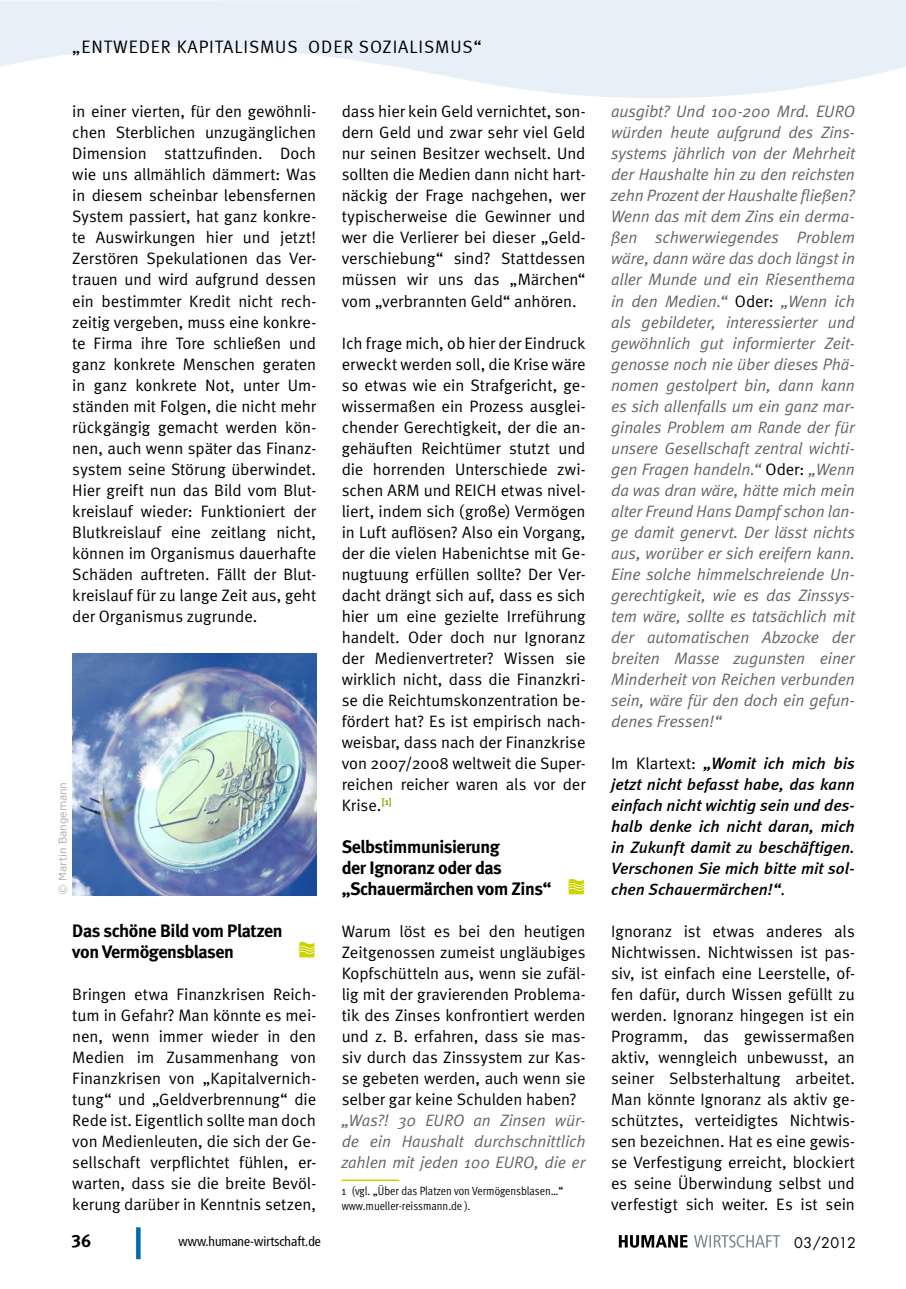
<style>
.page{position:relative;width:906px;height:1289px;background:#fff}
.page>*{position:absolute;margin:0;border:0;box-sizing:border-box;transform-origin:0 0}
.Zwischenüberschrift{font:700 18px/21px "Meta";letter-spacing:-.02em;color:#000}
.t1{font:18px "Meta Normal LF";letter-spacing:.05em;color:#000}
.t2{font:18px "Meta Bold LF";color:#000}
.Fließtext_Meta_Norma{font:16.5px/21px "Meta Normal";letter-spacing:-.005em;color:#000;text-align:justify}
.Fußnote{font:italic 16.5px/21px "Meta Normal";letter-spacing:-.005em;color:#646567;text-align:justify}
.Fließtext_Meta_Norma-2{font:italic 500 16.5px/21px "Meta";letter-spacing:-.005em;color:#000;text-align:justify}
.Fließtext_Meta_Norma-3{font:italic 16.5px/21px "Meta Normal";letter-spacing:-.005em;color:#646567;text-align:justify}
.t3{font:14.25px "Futura";letter-spacing:.005em;color:#000}
.t4{font:condensed 13.5px "Frutiger 57";color:#000}
.Fußnote-2{font:12px/15px "Meta Cond Normal";color:#000}
.t5{font:10.5px "MS Reference Sans Serif";letter-spacing:-.005em;color:#646567}
.s1{font-style:normal;color:#000}
.s2{font-family:"Meta Normal";font-weight:400;font-style:normal}
</style>
<div class="page">
<div style="left:136px;top:1227px;width:5px;height:32px;background:#006bb0"></div>
<svg style="left:619px;top:1235px;width:68px;height:12px"></svg>
<svg style="left:694px;top:1235px;width:86px;height:12px"></svg>
<svg style="left:298px;top:942px;width:17px;height:15px"></svg>
<svg style="left:568px;top:878px;width:17px;height:16px"></svg>
<hr style="left:342px;top:1179px;width:57px;height:1px;background:#cdcd00">
<img style="left:72px;top:653px;width:244px;height:242px">
<svg style="left:0;top:0;width:906px;height:98px;fill:#e7f0f9"></svg>
<p class="t1" style="left:72px;top:36px;width:12px">„ENTWEDER</p>
<p class="t1" style="left:177px;top:36px;width:42px">KAPITALIS</p>
<p class="t1" style="left:260px;top:36px;width:27px">MUS</p>
<p class="t1" style="left:308px;top:36px;width:24px">ODER</p>
<p class="t1" style="left:359px;top:36px;width:34px">SOZIALIS</p>
<p class="t1" style="left:435px;top:36px;width:26px">MUS“</p>
<p class="Fließtext_Meta_Norma" style="left:72px;top:101px;width:245px">in einer vierten, für den gewöhnli&shy;chen Sterblichen unzugänglichen Dimension stattzufinden. Doch wie uns allmählich dämmert: Was in diesem scheinbar lebensfernen System passiert, hat ganz konkre&shy;te Auswirkungen hier und jetzt!<br>Zerstören Spekulationen das Ver&shy;trauen und wird aufgrund dessen ein bestimmter Kredit nicht rech&shy;zeitig vergeben, muss eine konkre&shy;te Firma ihre Tore schließen und ganz konkrete Menschen geraten in ganz konkrete Not, unter Um&shy;ständen mit Folgen, die nicht mehr rückgängig gemacht werden kön&shy;nen, auch wenn später das Finanz&shy;system seine Störung überwindet.<br>Hier greift nun das Bild vom Blut&shy;kreislauf wieder: Funktioniert der Blutkreislauf eine zeitlang nicht, können im Organismus dauerhafte Schäden auftreten. Fällt der Blut&shy;kreislauf für zu lange Zeit aus, geht der Organismus zugrunde.</p>
<p class="t5" style="left:56px;top:894px;width:114px;rotate:-90deg">© Martin Bangemann</p>
<p class="Zwischenüberschrift" style="left:72px;top:919px;width:212px">Das schöne Bild vom Platzen von Vermögensblasen</p>
<p class="Fließtext_Meta_Norma" style="left:72px;top:983px;width:245px">Bringen etwa Finanzkrisen Reich&shy;tum in Gefahr? Man könnte es mei&shy;nen, wenn immer wieder in den Medien im Zusammenhang von Finanzkrisen von „Kapitalvernich&shy;tung“ und „Geldverbrennung“ die Rede ist. Eigentlich sollte man doch von Medienleuten, die sich der Ge&shy;sellschaft verpflichtet fühlen, er&shy;warten, dass sie die breite Bevöl&shy;kerung darüber in Kenntnis setzen,</p>
<p class="Fließtext_Meta_Norma" style="left:342px;top:101px;width:245px">dass hier kein Geld vernichtet, son&shy;dern Geld und zwar sehr viel Geld nur seinen Besitzer wechselt. Und sollten die Medien dann nicht hart&shy;näckig der Frage nachgehen, wer typischerweise die Gewinner und wer die Verlierer bei dieser „Geld&shy;verschiebung“ sind? Stattdessen müssen wir uns das „Märchen“ vom „verbrannten Geld“ anhören.</p>
<p class="Fließtext_Meta_Norma" style="left:342px;top:332px;width:245px">Ich frage mich, ob hier der Eindruck erweckt werden soll, die Krise wäre so etwas wie ein Strafgericht, ge&shy;wissermaßen ein Prozess ausglei&shy;chender Gerechtigkeit, der die an&shy;gehäuften Reichtümer stutzt und die horrenden Unterschiede zwi&shy;schen ARM und REICH etwas nivel&shy;liert, indem sich (große) Vermögen in Luft auflösen? Also ein Vorgang, der die vielen Habenichtse mit Ge&shy;nugtuung erfüllen sollte? Der Ver&shy;dacht drängt sich auf, dass es sich hier um eine gezielte Irreführung handelt. Oder doch nur Ignoranz der Medienvertreter? Wissen sie wirklich nicht, dass die Finanzkri&shy;se die Reichtumskonzentration be&shy;fördert hat? Es ist empirisch nach&shy;weisbar, dass nach der Finanzkrise von 2007/2008 weltweit die Super&shy;reichen reicher waren als vor der Krise.<sup>[1]</sup></p>
<p class="Zwischenüberschrift" style="left:342px;top:835px;width:211px">Selbstimmunisierung<br>der Ignoranz oder das „Schauermärchen vom Zins“</p>
<p class="Fließtext_Meta_Norma" style="left:342px;top:920px;width:245px">Warum löst es bei den heutigen Zeitgenossen zumeist ungläubiges Kopfschütteln aus, wenn sie zufäl&shy;lig mit der gravierenden Problema&shy;tik des Zinses konfrontiert werden und z. B. erfahren, dass sie mas&shy;siv durch das Zinssystem zur Kas&shy;se gebeten werden, auch wenn sie selber gar keine Schulden haben?</p>
<p class="Fließtext_Meta_Norma-3" style="left:342px;top:1109px;width:245px">„Was?! 30 EURO an Zinsen wür&shy;de ein Haushalt durchschnittlich zahlen mit jeden 100 EURO, die er</p>
<p class="Fußnote-2" style="left:342px;top:1183px;width:223px">1 (vgl. „Über das Platzen von Vermögensblasen…“ www.mueller-reissmann.de ).</p>
<p class="Fußnote" style="left:611px;top:101px;width:245px">ausgibt? Und 100-200 Mrd. EURO würden heute aufgrund des Zins&shy;systems jährlich von der Mehrheit der Haushalte hin zu den reichsten zehn Prozent der Haushalte fließen?<br>Wenn das mit dem Zins ein derma&shy;ßen schwerwiegendes Problem wäre, dann wäre das doch längst in aller Munde und ein Riesenthema in den Medien.“ <span class="s1">Oder:</span> „Wenn ich als gebildeter, interessierter und gewöhnlich gut informierter Zeit&shy;genosse noch nie über dieses Phä&shy;nomen gestolpert bin, dann kann es sich allenfalls um ein ganz mar&shy;ginales Problem am Rande der für unsere Gesellschaft zentral wichti&shy;gen Fragen handeln.“ <span class="s1">Oder:</span> „Wenn da was dran wäre, hätte mich mein alter Freund Hans Dampf schon lan&shy;ge damit genervt. Der lässt nichts aus, worüber er sich ereifern kann.<br>Eine solche himmelschreiende Un&shy;gerechtigkeit, wie es das Zinssys&shy;tem wäre, sollte es tatsächlich mit der automatischen Abzocke der breiten Masse zugunsten einer Minderheit von Reichen verbunden sein, wäre für den doch ein gefun&shy;denes Fressen!“</p>
<p class="Fließtext_Meta_Norma-2" style="left:611px;top:752px;width:245px"><span class="s2">Im Klartext:</span> „Womit ich mich bis jetzt nicht befasst habe, das kann einfach nicht wichtig sein und des&shy;halb denke ich nicht daran, mich in Zukunft damit zu beschäftigen.<br>Verschonen Sie mich bitte mit sol&shy;chen Schauermärchen!“<span class="s2">.</span></p>
<p class="Fließtext_Meta_Norma" style="left:611px;top:920px;width:245px">Ignoranz ist etwas anderes als Nichtwissen. Nichtwissen ist pas&shy;siv, ist einfach eine Leerstelle, of&shy;fen dafür, durch Wissen gefüllt zu werden. Ignoranz hingegen ist ein Programm, das gewissermaßen aktiv, wenngleich unbewusst, an seiner Selbsterhaltung arbeitet.<br>Man könnte Ignoranz als aktiv ge&shy;schütztes, verteidigtes Nichtwis&shy;sen bezeichnen. Hat es eine gewis&shy;se Verfestigung erreicht, blockiert es seine Überwindung selbst und verfestigt sich weiter. Es ist sein</p>
<p class="t2" style="left:71px;top:1230px;width:22px">36</p>
<p class="t4" style="left:179px;top:1233px;width:144px">www.humane-wirtschaft.de</p>
<p class="t3" style="left:794px;top:1233px;width:63px">03/2012</p>
</div>
